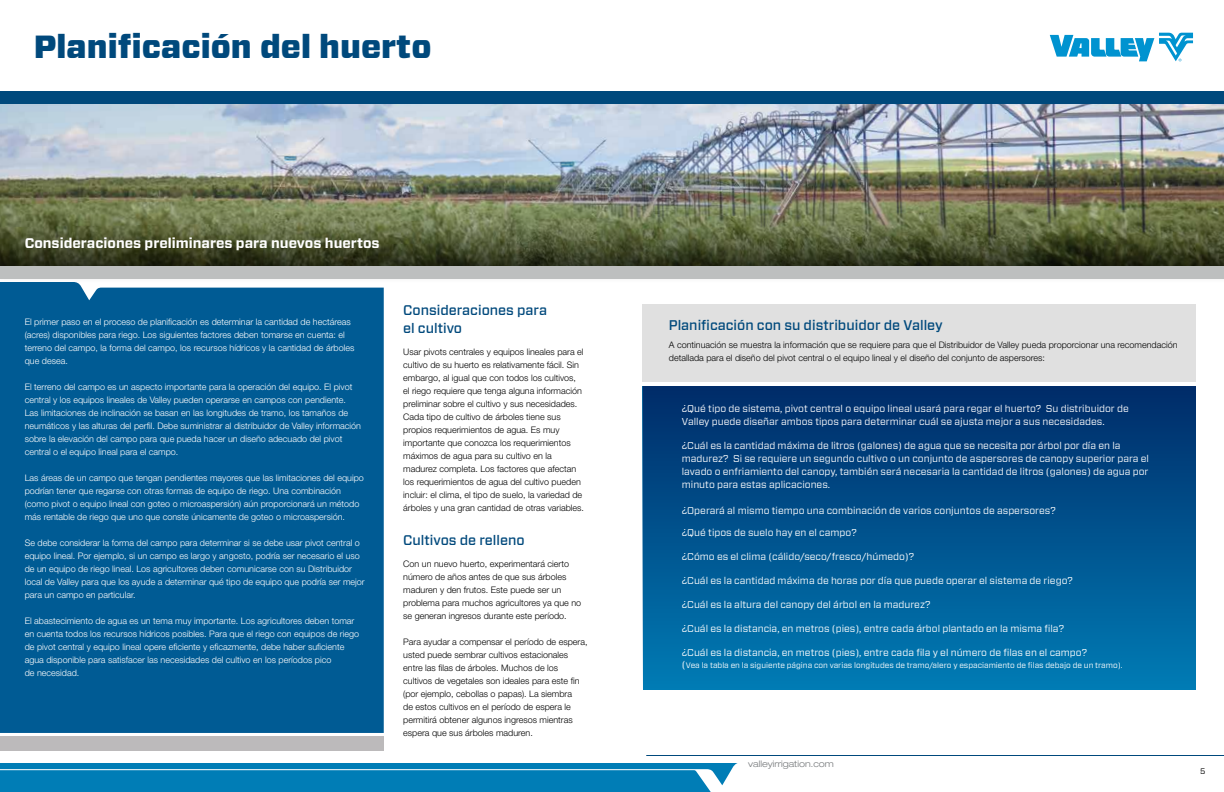
<style>
.page{position:relative;width:1224px;height:792px;background:#fff}
.page>*{position:absolute;margin:0;border:0;box-sizing:border-box;transform-origin:0 0}
.t1{font:900 32px "Forza";color:#00497c}
.t2{font:500 14px/18px "Forza";color:#00497c}
.t3{font:700 14px "Forza";color:#fff}
.t4{font:10px/13px "Forza";color:#fff}
.t5{font:300 9px/13px "Helvetica Neue LT Pro";color:#fff}
.t6{font:300 9px/13px "Helvetica Neue LT Pro";color:#000}
.t7{font:300 expanded 9px "Helvetica Neue LT Pro";color:#787b7d}
.t8{font:8px "Forza";color:#fff}
.t9{font:8px "Forza";color:#000}
.s1{font-size:10px}
</style>
<div class="page">
<div style="left:642px;top:386px;width:554px;height:304px;background:linear-gradient(to bottom,#002b68,#007bb5)"></div>
<div style="left:0;top:98px;width:1224px;height:186px;background:#fafafa"></div>
<img style="left:0;top:104px;width:1224px;height:79px">
<img style="left:0;top:183px;width:1224px;height:84px">
<div style="left:642px;top:305px;width:554px;height:77px;background:#e0e0e0"></div>
<div style="left:0;top:282px;width:384px;height:451px;background:#005b94"></div>
<div style="left:0;top:267px;width:1224px;height:12px;background:#bdbfbf"></div>
<div style="left:0;top:91px;width:1224px;height:13px;background:#00497c"></div>
<div style="left:0;top:737px;width:384px;height:14px;background:#bcbabb"></div>
<svg style="left:1050px;top:33px;width:143px;height:28px"></svg>
<svg style="left:0;top:763px;width:738px;height:29px;background:#1085ba"></svg>
<hr style="left:646px;top:755px;width:578px;height:1px;background:#00497c">
<h1 class="t1" style="left:34px;top:26px;width:399px">Planificación del huerto</h1>
<h2 class="t3" style="left:25px;top:234px;width:356px">Consideraciones preliminares para nuevos huertos</h2>
<p class="t5" style="left:25px;top:315px;width:331px">El primer paso en el proceso de planificación es determinar la cantidad de hectáreas (acres) disponibles para riego. Los siguientes factores deben tomarse en cuenta: el terreno del campo, la forma del campo, los recursos hídricos y la cantidad de árboles que desea.</p>
<p class="t5" style="left:25px;top:380px;width:338px">El terreno del campo es un aspecto importante para la operación del equipo. El pivot central y los equipos lineales de Valley pueden operarse en campos con pendiente.<br>Las limitaciones de inclinación se basan en las longitudes de tramo, los tamaños de neumáticos y las alturas del perfil. Debe suministrar al distribuidor de Valley información sobre la elevación del campo para que pueda hacer un diseño adecuado del pivot central o el equipo lineal para el campo.</p>
<p class="t5" style="left:25px;top:471px;width:341px">Las áreas de un campo que tengan pendientes mayores que las limitaciones del equipo podrían tener que regarse con otras formas de equipo de riego. Una combinación (como pivot o equipo lineal con goteo o microaspersión) aún proporcionará un método más rentable de riego que uno que conste únicamente de goteo o microaspersión.</p>
<p class="t5" style="left:25px;top:536px;width:342px">Se debe considerar la forma del campo para determinar si se debe usar pivot central o equipo lineal. Por ejemplo, si un campo es largo y angosto, podría ser necesario el uso de un equipo de riego lineal. Los agricultores deben comunicarse con su Distribuidor local de Valley para que los ayude a determinar qué tipo de equipo que podría ser mejor para un campo en particular.</p>
<p class="t5" style="left:25px;top:614px;width:336px">El abastecimiento de agua es un tema muy importante. Los agricultores deben tomar en cuenta todos los recursos hídricos posibles. Para que el riego con equipos de riego de pivot central y equipo lineal opere eficiente y eficazmente, debe haber suficiente agua disponible para satisfacer las necesidades del cultivo en los períodos pico<br>de necesidad.</p>
<h2 class="t2" style="left:403px;top:301px;width:145px">Consideraciones para el cultivo</h2>
<p class="t6" style="left:403px;top:345px;width:182px">Usar pivots centrales y equipos lineales para el cultivo de su huerto es relativamente fácil. Sin embargo, al igual que con todos los cultivos, el riego requiere que tenga alguna información preliminar sobre el cultivo y sus necesidades.<br>Cada tipo de cultivo de árboles tiene sus propios requerimientos de agua. Es muy importante que conozca los requerimientos máximos de agua para su cultivo en la madurez completa. Los factores que afectan los requerimientos de agua del cultivo pueden incluir: el clima, el tipo de suelo, la variedad de árboles y una gran cantidad de otras variables.</p>
<h2 class="t2" style="left:403px;top:532px;width:123px">Cultivos de relleno</h2>
<p class="t6" style="left:403px;top:557px;width:180px">Con un nuevo huerto, experimentará cierto número de años antes de que sus árboles maduren y den frutos. Este puede ser un problema para muchos agricultores ya que no se generan ingresos durante este período.</p>
<p class="t6" style="left:403px;top:635px;width:186px">Para ayudar a compensar el período de espera, usted puede sembrar cultivos estacionales entre las filas de árboles. Muchos de los cultivos de vegetales son ideales para este fin (por ejemplo, cebollas o papas). La siembra<br>de estos cultivos en el período de espera le permitirá obtener algunos ingresos mientras espera que sus árboles maduren.</p>
<h2 class="t2" style="left:669px;top:316px;width:276px">Planificación con su distribuidor de Valley</h2>
<p class="t6" style="left:669px;top:338px;width:510px">A continuación se muestra la información que se requiere para que el Distribuidor de Valley pueda proporcionar una recomendación detallada para el diseño del pivot central o el equipo lineal y el diseño del conjunto de aspersores:</p>
<p class="t4" style="left:682px;top:401px;width:448px">¿Qué tipo de sistema, pivot central o equipo lineal usará para regar el huerto? Su distribuidor de<br>Valley puede diseñar ambos tipos para determinar cuál se ajusta mejor a sus necesidades.</p>
<p class="t4" style="left:682px;top:438px;width:469px">¿Cuál es la cantidad máxima de litros (galones) de agua que se necesita por árbol por día en la madurez? Si se requiere un segundo cultivo o un conjunto de aspersores de canopy superior para el lavado o enfriamiento del canopy, también será necesaria la cantidad de litros (galones) de agua por minuto para estas aplicaciones.</p>
<p class="t4" style="left:682px;top:503px;width:375px">¿Operará al mismo tiempo una combinación de varios conjuntos de aspersores?</p>
<p class="t4" style="left:682px;top:526px;width:176px">¿Qué tipos de suelo hay en el campo?</p>
<p class="t4" style="left:682px;top:550px;width:234px">¿Cómo es el clima (cálido/seco/fresco/húmedo)?</p>
<p class="t4" style="left:682px;top:574px;width:393px">¿Cuál es la cantidad máxima de horas por día que puede operar el sistema de riego?</p>
<p class="t4" style="left:682px;top:598px;width:250px">¿Cuál es la altura del canopy del árbol en la madurez?</p>
<p class="t4" style="left:682px;top:622px;width:384px">¿Cuál es la distancia, en metros (pies), entre cada árbol plantado en la misma fila?</p>
<p class="t4" style="left:682px;top:646px;width:407px">¿Cuál es la distancia, en metros (pies), entre cada fila y el número de filas en el campo?</p>
<p class="t8" style="left:682px;top:660px;width:442px"><span class="s1">(</span>Vea la tabla en la siguiente página con varias longitudes de tramo/alero y espaciamiento de filas debajo de un tramo).</p>
<p class="t7" style="left:748px;top:759px;width:87px">valleyirrigation.com</p>
<p class="t9" style="left:1200px;top:766px;width:7px">5</p>
</div>
